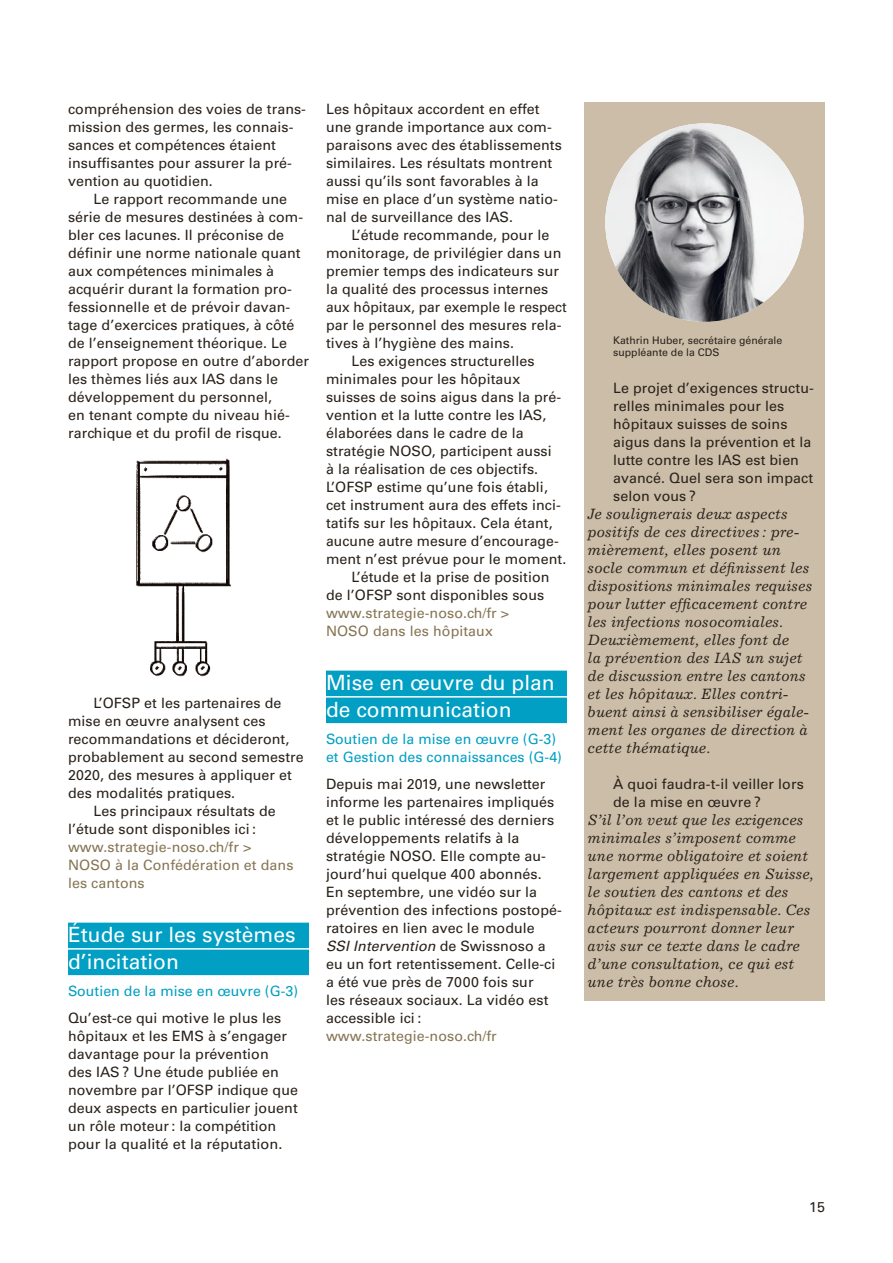
<style>
.page{position:relative;width:893px;height:1263px;background:#fff}
.page>*{position:absolute;margin:0;border:0;box-sizing:border-box;transform-origin:0 0}
.t1{font:21px/27px "Univers LT";color:#fff}
.t2{font:italic 15px/18px "Excelsior LT";color:#29211a}
.t3{font:14.25px/18px "Univers LT";letter-spacing:.005em;color:#29211a}
.t4{font:14.25px/18px "Univers LT";letter-spacing:.005em;color:#867554}
.t5{font:14.25px/18px "Univers LT";letter-spacing:.005em;color:#009fc3}
.t6{font:10.5px/12px "Univers LT";color:#29211a}
.s1{font-style:italic}
</style>
<div class="page">
<div style="left:584px;top:103px;width:241px;height:898px;background:#cbbda8"></div>
<div style="left:68px;top:923px;width:241px;height:25px;background:#009fc3"></div>
<div style="left:68px;top:950px;width:241px;height:25px;background:#009fc3"></div>
<div style="left:326px;top:671px;width:241px;height:25px;background:#009fc3"></div>
<div style="left:326px;top:698px;width:241px;height:25px;background:#009fc3"></div>
<img style="left:605px;top:123px;width:199px;height:199px;border-radius:99px">
<img style="left:136px;top:458px;width:95px;height:219px">
<p class="t3" style="left:68px;top:100px;width:240px">compréhension des voies de trans&shy;mission des germes, les connais&shy;sances et compétences étaient insuffisantes pour assurer la pré&shy;vention au quotidien.</p>
<p class="t3" style="left:68px;top:190px;width:242px;text-indent:26px">Le rapport recommande une série de mesures destinées à com&shy;bler ces lacunes. Il préconise de définir une norme nationale quant aux compétences minimales à acquérir durant la formation pro&shy;fessionnelle et de prévoir davan&shy;tage d’exercices pratiques, à côté de l’enseignement théorique. Le rapport propose en outre d’aborder les thèmes liés aux IAS dans le développement du personnel,<br>en tenant compte du niveau hié&shy;rarchique et du profil de risque.</p>
<p class="t3" style="left:94px;top:694px;width:189px">L’OFSP et les partenaires de</p>
<p class="t3" style="left:68px;top:712px;width:199px">mise en œuvre analysent ces</p>
<p class="t3" style="left:68px;top:730px;width:223px">recommandations et décideront,</p>
<p class="t3" style="left:68px;top:748px;width:237px">probablement au second semestre</p>
<p class="t3" style="left:68px;top:766px;width:225px">2020, des mesures à appliquer et</p>
<p class="t3" style="left:68px;top:784px;width:169px">des modalités pratiques.</p>
<p class="t3" style="left:94px;top:802px;width:184px">Les principaux résultats de</p>
<p class="t3" style="left:68px;top:820px;width:190px">l’étude sont disponibles ici :</p>
<p class="t4" style="left:68px;top:838px;width:227px">www.strategie-noso.ch/fr &gt;<br>NOSO à la Confédération et dans les cantons</p>
<h1 class="t1" style="left:68px;top:921px;width:229px">Étude sur les systèmes d’incitation</h1>
<p class="t5" style="left:68px;top:982px;width:232px">Soutien de la mise en œuvre (G-3)</p>
<p class="t3" style="left:68px;top:1009px;width:231px">Qu’est-ce qui motive le plus les hôpitaux et les EMS à s’engager davantage pour la prévention<br>des IAS ? Une étude publiée en novembre par l’OFSP indique que deux aspects en particulier jouent un rôle moteur : la compétition pour la qualité et la réputation.</p>
<p class="t3" style="left:326px;top:100px;width:237px">Les hôpitaux accordent en effet une grande importance aux com&shy;paraisons avec des établissements similaires. Les résultats montrent aussi qu’ils sont favorables à la mise en place d’un système natio&shy;nal de surveillance des IAS.</p>
<p class="t3" style="left:351px;top:226px;width:199px">L’étude recommande, pour le</p>
<p class="t3" style="left:326px;top:244px;width:237px">monitorage, de privilégier dans un</p>
<p class="t3" style="left:326px;top:262px;width:234px">premier temps des indicateurs sur</p>
<p class="t3" style="left:326px;top:280px;width:224px">la qualité des processus internes</p>
<p class="t3" style="left:326px;top:298px;width:242px">aux hôpitaux, par exemple le respect</p>
<p class="t3" style="left:326px;top:316px;width:237px">par le personnel des mesures rela-</p>
<p class="t3" style="left:326px;top:334px;width:190px">tives à l’hygiène des mains.</p>
<p class="t3" style="left:351px;top:352px;width:185px">Les exigences structurelles</p>
<p class="t3" style="left:326px;top:370px;width:196px">minimales pour les hôpitaux</p>
<p class="t3" style="left:326px;top:388px;width:237px">suisses de soins aigus dans la pré-</p>
<p class="t3" style="left:326px;top:406px;width:222px">vention et la lutte contre les IAS,</p>
<p class="t3" style="left:326px;top:424px;width:199px">élaborées dans le cadre de la</p>
<p class="t3" style="left:326px;top:442px;width:227px">stratégie NOSO, participent aussi</p>
<p class="t3" style="left:326px;top:460px;width:214px">à la réalisation de ces objectifs.</p>
<p class="t3" style="left:326px;top:478px;width:223px">L’OFSP estime qu’une fois établi,</p>
<p class="t3" style="left:326px;top:496px;width:236px">cet instrument aura des effets inci-</p>
<p class="t3" style="left:326px;top:514px;width:228px">tatifs sur les hôpitaux. Cela étant,</p>
<p class="t3" style="left:326px;top:532px;width:234px">aucune autre mesure d’encourage-</p>
<p class="t3" style="left:326px;top:550px;width:242px">ment n’est prévue pour le moment.</p>
<p class="t3" style="left:351px;top:568px;width:200px">L’étude et la prise de position</p>
<p class="t3" style="left:326px;top:586px;width:220px">de l’OFSP sont disponibles sous</p>
<p class="t4" style="left:326px;top:604px;width:185px">www.strategie-noso.ch/fr &gt;<br>NOSO dans les hôpitaux</p>
<h1 class="t1" style="left:326px;top:669px;width:230px">Mise en œuvre du plan de communication</h1>
<p class="t5" style="left:326px;top:730px;width:237px">Soutien de la mise en œuvre (G-3) et Gestion des connaissances (G-4)</p>
<p class="t3" style="left:326px;top:775px;width:237px">Depuis mai 2019, une newsletter informe les partenaires impliqués et le public intéressé des derniers développements relatifs à la stratégie NOSO. Elle compte au&shy;jourd’hui quelque 400 abonnés.<br>En septembre, une vidéo sur la prévention des infections postopé&shy;ratoires en lien avec le module<br><span class="s1">SSI Intervention</span> de Swissnoso a eu un fort retentissement. Celle-ci a été vue près de 7000 fois sur<br>les réseaux sociaux. La vidéo est accessible ici :</p>
<p class="t4" style="left:326px;top:1027px;width:172px">www.strategie-noso.ch/fr</p>
<p class="t6" style="left:613px;top:334px;width:171px">Kathrin Huber, secrétaire générale suppléante de la CDS</p>
<p class="t3" style="left:613px;top:379px;width:202px">Le projet d’exigences structu&shy;relles minimales pour les hôpitaux suisses de soins aigus dans la prévention et la lutte contre les IAS est bien avancé. Quel sera son impact selon vous ?</p>
<p class="t2" style="left:588px;top:505px;width:226px">Je soulignerais deux aspects positifs de ces directives : pre&shy;mièrement, elles posent un socle commun et définissent les dispositions minimales requises pour lutter efficacement contre les infections nosocomiales.<br>Deuxièmement, elles font de<br>la prévention des IAS un sujet de discussion entre les cantons et les hôpitaux. Elles contri&shy;buent ainsi à sensibiliser égale&shy;ment les organes de direction à cette thématique.</p>
<p class="t3" style="left:613px;top:775px;width:192px">À quoi faudra-t-il veiller lors de la mise en œuvre ?</p>
<p class="t2" style="left:588px;top:811px;width:228px">S’il l’on veut que les exigences minimales s’imposent comme une norme obligatoire et soient largement appliquées en Suisse, le soutien des cantons et des hôpitaux est indispensable. Ces acteurs pourront donner leur avis sur ce texte dans le cadre d’une consultation, ce qui est une très bonne chose.</p>
<p class="t3" style="left:809px;top:1198px;width:17px">15</p>
</div>
